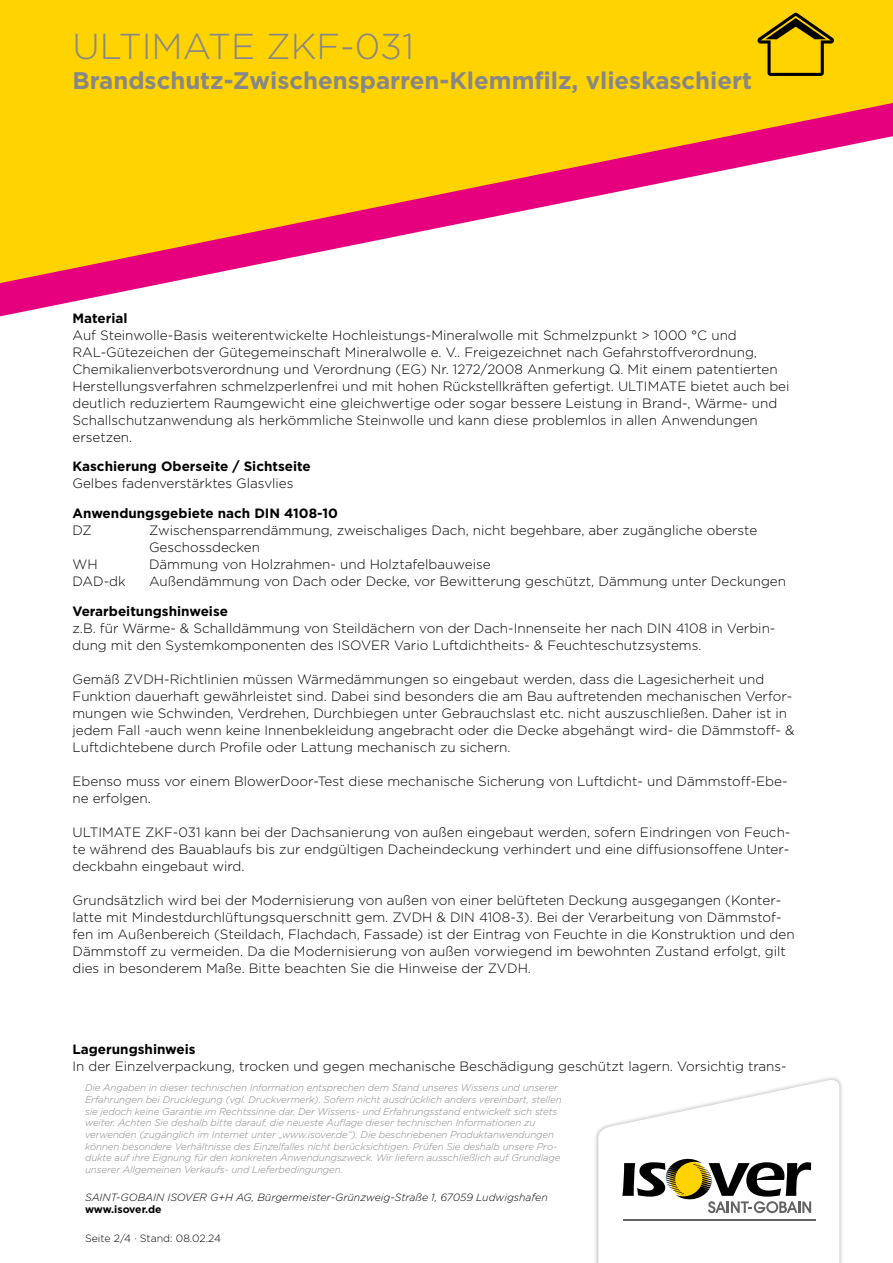
<style>
.page{position:relative;width:893px;height:1263px;background:#fff}
.page>*{position:absolute;margin:0;border:0;box-sizing:border-box;transform-origin:0 0}
.t1{font:300 36px "Gotham";color:#878787}
.t2{font:700 24px "Gotham";color:#878787}
.t3{font:300 13.5px/17px "Gotham";color:#000}
.t4{font:700 13.5px "Gotham";color:#000}
.t5{font:italic 300 10.5px "Gotham";color:#000}
.t6{font:300 10.5px "Gotham";color:#000}
.t7{font:700 10.5px "Gotham";letter-spacing:-.005em;color:#000}
.t8{font:italic 300 9.75px/11.7px "Gotham";letter-spacing:-.01em;color:#878787}
</style>
<div class="page">
<div style="left:594px;top:1075px;width:250px;height:188px;background:#000;opacity:.3"></div>
<svg style="left:598px;top:1078px;width:241px;height:185px"></svg>
<svg style="left:0;top:283px;width:165px;height:33px"></svg>
<svg style="left:0;top:0;width:893px;height:283px;fill:#ffd300"></svg>
<svg style="left:757px;top:13px;width:77px;height:63px;background:#c4a200"></svg>
<h1 class="t1" style="left:72px;top:23px;width:343px">ULTIMATE ZKF-031</h1>
<h2 class="t2" style="left:72px;top:64px;width:681px">Brandschutz-Zwischensparren-Klemmfilz, vlieskaschiert</h2>
<p class="t4" style="left:72px;top:309px;width:57px">Material</p>
<p class="t3" style="left:72px;top:326px;width:718px">Auf Steinwolle-Basis weiterentwickelte Hochleistungs-Mineralwolle mit Schmelzpunkt &gt; 1000 °C und RAL-Gütezeichen der Gütegemeinschaft Mineralwolle e. V.. Freigezeichnet nach Gefahrstoffverordnung, Chemikalienverbotsverordnung und Verordnung (EG) Nr. 1272/2008 Anmerkung Q. Mit einem patentierten Herstellungsverfahren schmelzperlenfrei und mit hohen Rückstellkräften gefertigt. ULTIMATE bietet auch bei deutlich reduziertem Raumgewicht eine gleichwertige oder sogar bessere Leistung in Brand-, Wärme- und Schallschutzanwendung als herkömmliche Steinwolle und kann diese problemlos in allen Anwendungen ersetzen.</p>
<p class="t4" style="left:72px;top:458px;width:240px">Kaschierung Oberseite / Sichtseite</p>
<p class="t3" style="left:72px;top:475px;width:223px">Gelbes fadenverstärktes Glasvlies</p>
<p class="t4" style="left:72px;top:504px;width:267px">Anwendungsgebiete nach DIN 4108-10</p>
<p class="t3" style="left:72px;top:521px;width:21px">DZ</p>
<p class="t3" style="left:149px;top:521px;width:610px">Zwischensparrendämmung, zweischaliges Dach, nicht begehbare, aber zugängliche oberste<br>Geschossdecken</p>
<p class="t3" style="left:72px;top:556px;width:27px">WH</p>
<p class="t3" style="left:149px;top:556px;width:343px">Dämmung von Holzrahmen- und Holztafelbauweise</p>
<p class="t3" style="left:72px;top:573px;width:55px">DAD-dk</p>
<p class="t3" style="left:149px;top:573px;width:639px">Außendämmung von Dach oder Decke, vor Bewitterung geschützt, Dämmung unter Deckungen</p>
<p class="t4" style="left:72px;top:602px;width:157px">Verarbeitungshinweise</p>
<p class="t3" style="left:72px;top:619px;width:704px">z.B. für Wärme- &amp; Schalldämmung von Steildächern von der Dach-Innenseite her nach DIN 4108 in Verbin&shy;dung mit den Systemkomponenten des ISOVER Vario Luftdichtheits- &amp; Feuchteschutzsystems.</p>
<p class="t3" style="left:72px;top:670px;width:723px">Gemäß ZVDH-Richtlinien müssen Wärmedämmungen so eingebaut werden, dass die Lagesicherheit und Funktion dauerhaft gewährleistet sind. Dabei sind besonders die am Bau auftretenden mechanischen Verfor&shy;mungen wie Schwinden, Verdrehen, Durchbiegen unter Gebrauchslast etc. nicht auszuschließen. Daher ist in jedem Fall -auch wenn keine Innenbekleidung angebracht oder die Decke abgehängt wird- die Dämmstoff- &amp; Luftdichtebene durch Profile oder Lattung mechanisch zu sichern.</p>
<p class="t3" style="left:72px;top:772px;width:716px">Ebenso muss vor einem BlowerDoor-Test diese mechanische Sicherung von Luftdicht- und Dämmstoff-Ebe&shy;ne erfolgen.</p>
<p class="t3" style="left:72px;top:823px;width:719px;text-align:justify">ULTIMATE ZKF-031 kann bei der Dachsanierung von außen eingebaut werden, sofern Eindringen von Feuch&shy;te während des Bauablaufs bis zur endgültigen Dacheindeckung verhindert und eine diffusionsoffene Unter&shy;deckbahn eingebaut wird.</p>
<p class="t3" style="left:72px;top:891px;width:724px">Grundsätzlich wird bei der Modernisierung von außen von einer belüfteten Deckung ausgegangen (Konter&shy;latte mit Mindestdurchlüftungsquerschnitt gem. ZVDH &amp; DIN 4108-3). Bei der Verarbeitung von Dämmstof&shy;fen im Außenbereich (Steildach, Flachdach, Fassade) ist der Eintrag von Feuchte in die Konstruktion und den Dämmstoff zu vermeiden. Da die Modernisierung von außen vorwiegend im bewohnten Zustand erfolgt, gilt dies in besonderem Maße. Bitte beachten Sie die Hinweise der ZVDH.</p>
<p class="t4" style="left:72px;top:1040px;width:125px">Lagerungshinweis</p>
<p class="t3" style="left:72px;top:1057px;width:716px">In der Einzelverpackung, trocken und gegen mechanische Beschädigung geschützt lagern. Vorsichtig trans-</p>
<p class="t8" style="left:85px;top:1081px;width:478px">Die Angaben in dieser technischen Information entsprechen dem Stand unseres Wissens und unserer Erfahrungen bei Drucklegung (vgl. Druckvermerk). Sofern nicht ausdrücklich anders vereinbart, stellen sie jedoch keine Garantie im Rechtssinne dar. Der Wissens- und Erfahrungsstand entwickelt sich stets weiter. Achten Sie deshalb bitte darauf, die neueste Auflage dieser technischen Informationen zu verwenden (zugänglich im Internet unter „www.isover.de“). Die beschriebenen Produktanwendungen können besondere Verhältnisse des Einzelfalles nicht berücksichtigen. Prüfen Sie deshalb unsere Pro&shy;dukte auf ihre Eignung für den konkreten Anwendungszweck. Wir liefern ausschließlich auf Grundlage unserer Allgemeinen Verkaufs- und Lieferbedingungen.</p>
<p class="t5" style="left:85px;top:1190px;width:464px">SAINT-GOBAIN ISOVER G+H AG, Bürgermeister-Grünzweig-Straße 1, 67059 Ludwigshafen</p>
<p class="t6" style="left:85px;top:1231px;width:137px">Seite 2/4 · Stand: 08.02.24</p>
<p class="t7" style="left:85px;top:1202px;width:78px">www.isover.de</p>
</div>
